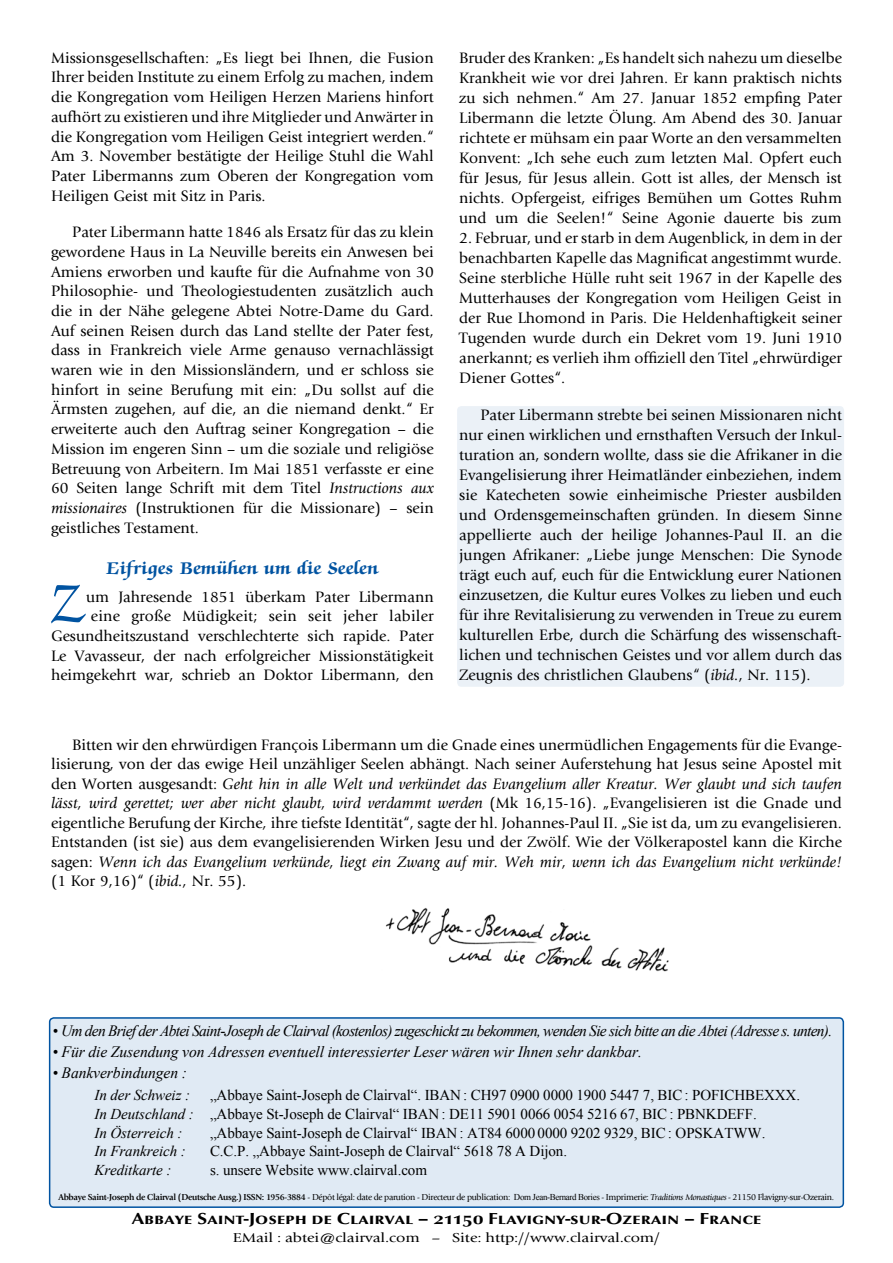
<style>
.page{position:relative;width:893px;height:1263px;background:#fff}
.page>*{position:absolute;margin:0;border:0;box-sizing:border-box;transform-origin:0 0}
.t1{font:60px "Zapf Chancery Std";color:#0053a1;scale:.91 1}
.t2{font:700 19.5px "Zapf Chancery Std";letter-spacing:.015em;color:#0053a1}
.t3{font:700 16.5px "Opus Sm Caps";letter-spacing:-.005em;color:#000;scale:1.2 1}
.t4{font:15.75px/20px "Giovanni";color:#000;text-align:justify}
.t5{font:italic 15.75px "Times New Roman";letter-spacing:-.045em;color:#000}
.t6{font:italic 15.75px "Times New Roman";letter-spacing:-.005em;color:#000}
.t7{font:15px/18.6px "Times New Roman";letter-spacing:-.005em;color:#000}
.t8{font:italic 15px "Times New Roman";letter-spacing:-.005em;color:#000}
.t9{font:13.5px "Giovanni";letter-spacing:-.005em;color:#000;scale:1.2 1}
.t10{font:9px "Giovanni";letter-spacing:-.035em;color:#000}
.s1{font-style:italic}
.s2{font-weight:700}
.s3{font-family:"Times New Roman"}
</style>
<div class="page">
<div style="left:457px;top:406px;width:387px;height:281px;background:#ebf1f7;border-radius:4px"></div>
<img style="left:386px;top:908px;width:283px;height:64px">
<div style="left:50px;top:1018px;width:793px;height:189px;background:#e0eaf4;border-radius:4px"></div>
<div style="left:49px;top:1017px;width:795px;height:191px;border:2px solid #0053a1;border-radius:4px"></div>
<p class="t4" style="left:51px;top:48px;width:384px">Missionsgesellschaften: „Es liegt bei Ihnen, die Fusion Ihrer beiden Institute zu einem Erfolg zu machen, indem die Kongregation vom Heiligen Herzen Mariens hinfort aufhört zu existieren und ihre Mitglieder und Anwärter in die Kongregation vom Heiligen Geist integriert werden.“ Am 3. November bestätigte der Heilige Stuhl die Wahl Pater Libermanns zum Oberen der Kongregation vom Heiligen Geist mit Sitz in Paris.</p>
<p class="t4" style="left:51px;top:222px;width:384px;text-indent:21px">Pater Libermann hatte 1846 als Ersatz für das zu klein gewordene Haus in La Neuville bereits ein Anwesen bei Amiens erworben und kaufte für die Aufnahme von 30<br>Philosophie- und Theologiestudenten zusätzlich auch die in der Nähe gelegene Abtei Notre-Dame du Gard.<br>Auf seinen Reisen durch das Land stellte der Pater fest, dass in Frankreich viele Arme genauso vernachlässigt waren wie in den Missionsländern, und er schloss sie hinfort in seine Berufung mit ein: „Du sollst auf die Ärmsten zugehen, auf die, an die niemand denkt.“ Er erweiterte auch den Auftrag seiner Kongregation – die Mission im engeren Sinn – um die soziale und religiöse Betreuung von Arbeitern. Im Mai 1851 verfasste er eine 60 Seiten lange Schrift mit dem Titel <span class="s1">Instructions aux missionaires</span> (Instruktionen für die Missionare) – sein geistliches Testament.</p>
<p class="t2" style="left:106px;top:558px;width:273px">Eifriges Bemühen um die Seelen</p>
<h1 class="t1" style="left:51px;top:572px;width:38px">Z</h1>
<p class="t4" style="left:51px;top:587px;width:384px;text-align:right">um Jahresende 1851 überkam Pater Libermann<br>eine große Müdigkeit; sein seit jeher labiler Gesundheitszustand verschlechterte sich rapide. Pater Le Vavasseur, der nach erfolgreicher Missionstätigkeit heimgekehrt war, schrieb an Doktor Libermann, den</p>
<p class="t4" style="left:459px;top:48px;width:384px">Bruder des Kranken: „Es handelt sich nahezu um dieselbe Krankheit wie vor drei Jahren. Er kann praktisch nichts zu sich nehmen.“ Am 27. Januar 1852 empfing Pater Libermann die letzte Ölung. Am Abend des 30. Januar richtete er mühsam ein paar Worte an den versammelten Konvent: „Ich sehe euch zum letzten Mal. Opfert euch für Jesus, für Jesus allein. Gott ist alles, der Mensch ist nichts. Opfergeist, eifriges Bemühen um Gottes Ruhm und um die Seelen!“ Seine Agonie dauerte bis zum</p>
<p class="t4" style="left:459px;top:228px;width:384px">2. Februar, und er starb in dem Augenblick, in dem in der benachbarten Kapelle das Magnificat angestimmt wurde.<br>Seine sterbliche Hülle ruht seit 1967 in der Kapelle des Mutterhauses der Kongregation vom Heiligen Geist in der Rue Lhomond in Paris. Die Heldenhaftigkeit seiner Tugenden wurde durch ein Dekret vom 19. Juni 1910 anerkannt; es verlieh ihm offiziell den Titel „ehrwürdiger Diener Gottes“.</p>
<p class="t4" style="left:459px;top:405px;width:384px;text-indent:21px">Pater Libermann strebte bei seinen Missionaren nicht nur einen wirklichen und ernsthaften Versuch der Inkul&shy;turation an, sondern wollte, dass sie die Afrikaner in die Evangelisierung ihrer Heimatländer einbeziehen, indem sie Katecheten sowie einheimische Priester ausbilden und Ordensgemeinschaften gründen. In diesem Sinne appellierte auch der heilige Johannes-Paul II. an die jungen Afrikaner: „Liebe junge Menschen: Die Synode trägt euch auf, euch für die Entwicklung eurer Nationen einzusetzen, die Kultur eures Volkes zu lieben und euch für ihre Revitalisierung zu verwenden in Treue zu eurem kulturellen Erbe, durch die Schärfung des wissenschaft&shy;lichen und technischen Geistes und vor allem durch das Zeugnis des christlichen Glaubens“ (<span class="s1">ibid.</span>, Nr. 115).</p>
<p class="t4" style="left:51px;top:735px;width:792px;line-height:19.5px;text-indent:21px">Bitten wir den ehrwürdigen François Libermann um die Gnade eines unermüdlichen Engagements für die Evange&shy;lisierung, von der das ewige Heil unzähliger Seelen abhängt. Nach seiner Auferstehung hat Jesus seine Apostel mit den Worten ausgesandt: <span class="s1">Geht hin in alle Welt und verkündet das Evangelium aller Kreatur. Wer glaubt und sich taufen lässt, wird gerettet; wer aber nicht glaubt, wird verdammt werden</span> (Mk 16,15-16). „Evangelisieren ist die Gnade und eigentliche Berufung der Kirche<span class="s1">,</span> ihre tiefste Identität“, sagte der hl. Johannes-Paul II. „Sie ist da, um zu evangelisieren.<br>Entstanden (ist sie) aus dem evangelisierenden Wirken Jesu und der Zwölf. Wie der Völkerapostel kann die Kirche sagen: <span class="s1">Wenn ich das Evangelium verkünde, liegt ein Zwang auf mir. Weh mir, wenn ich das Evangelium nicht verkünde! </span>(1 Kor 9,16)“ (<span class="s1">ibid.,</span> Nr. 55).</p>
<p class="t5" style="left:53px;top:1020px;width:781px">• Um den Brief der Abtei Saint-Joseph de Clairval (kostenlos) zugeschickt zu bekommen, wenden Sie sich bitte an die Abtei (Adresse s. unten).</p>
<p class="t6" style="left:53px;top:1041px;width:591px">• Für die Zusendung von Adressen eventuell interessierter Leser wären wir Ihnen sehr dankbar.</p>
<p class="t6" style="left:53px;top:1061px;width:136px">• Bankverbindungen :</p>
<p class="t8" style="left:95px;top:1085px;width:97px">In der Schweiz :</p>
<p class="t7" style="left:95px;top:1086px;width:707px;text-indent:116px">„Abbaye Saint-Joseph de Clairval“. IBAN : CH97 0900 0000 1900 5447 7, BIC : POFICHBEXXX.<br><span class="s1">In Deutschland :</span> „Abbaye St-Joseph de Clairval“ IBAN : DE11 5901 0066 0054 5216 67, BIC : PBNKDEFF.<br><span class="s1">In Österreich :</span></p>
<p class="t7" style="left:210px;top:1123px;width:557px">„Abbaye Saint-Joseph de Clairval“ IBAN : AT84 6000 0000 9202 9329, BIC : OPSKATWW.</p>
<p class="t8" style="left:95px;top:1141px;width:93px">In Frankreich :</p>
<p class="t7" style="left:210px;top:1142px;width:359px">C.C.P. „Abbaye Saint-Joseph de Clairval“ 5618 78 A Dijon.</p>
<p class="t8" style="left:95px;top:1160px;width:78px">Kreditkarte :</p>
<p class="t7" style="left:210px;top:1160px;width:219px">s. unsere Website www.clairval.com</p>
<p class="t10" style="left:58px;top:1192px;width:777px"><span class="s2">Abbaye Saint-Joseph de Clairval (Deutsche Ausg.) ISSN: 1956-3884</span> - Dépôt légal: date de parution - Directeur de publication: <span class="s3">Dom Jean-Bernard Bories</span> - Imprimerie: <span class="s1">Traditions Monastiques</span> - 21150 Flavigny-sur-Ozerain.</p>
<p class="t3" style="left:131px;top:1209px;width:527px">Abbaye Saint-Joseph de Clairval – 21150 Flavigny-sur-Ozerain – France</p>
<p class="t9" style="left:233px;top:1229px;width:358px">EMail : abtei@clairval.com – Site: http://www.clairval.com/</p>
</div>
